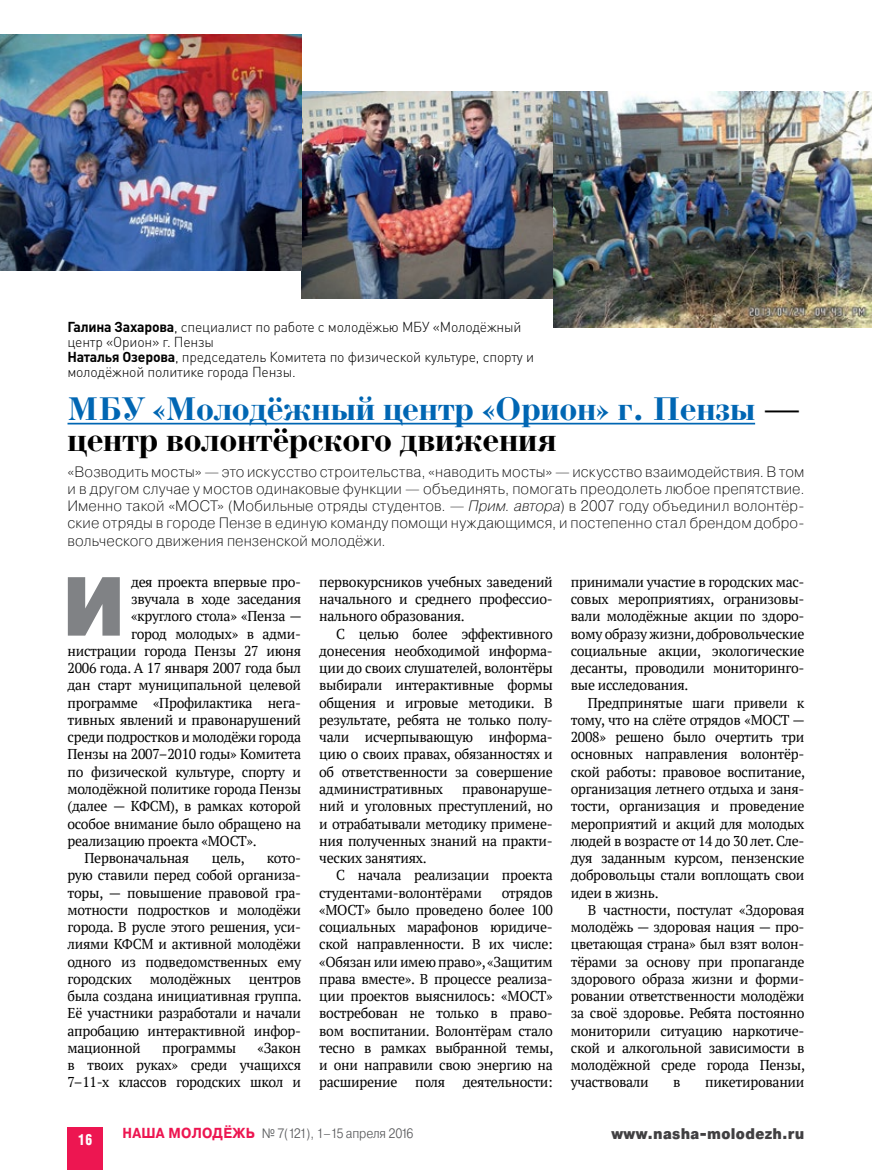
<style>
.page{position:relative;width:872px;height:1170px;background:#fff}
.page>*{position:absolute;margin:0;border:0;box-sizing:border-box;transform-origin:0 0}
.t1{font:900 83.4px "Pragmatica";color:#808285}
.t2{font:700 34.5px/31px "Bodoni C";color:#0066b3}
.t3{font:900 15.45px "Pragmatica";letter-spacing:.025em;color:#414042;scale:.9 1}
.t4{font:900 15.45px "Helios Cond";color:#fff;scale:.9 1}
.t5{font:200 15px/17.2px "Pragmatica";letter-spacing:.005em;color:#000;text-align:justify}
.t6{font:14.25px/17.2px "PT Serif";letter-spacing:-.02em;color:#000;text-align:justify}
.t7{font:300 14.25px/15px "DIN Pro";letter-spacing:-.015em;color:#000}
.t8{font:300 13.5px "Pragmatica";letter-spacing:-.015em;color:#58595b;scale:.9 1}
.s1{font-weight:700}
.s2{color:#000}
.s3{font-style:italic}
.s4{font-weight:700;font-size:14.55px;color:#ed1651}
</style>
<div class="page">
<div style="left:67px;top:1127px;width:36px;height:42px;background:#ed1651"></div>
<hr style="left:68px;top:423px;width:687px;height:1px;background:#0066b3">
<img style="left:302px;top:92px;width:251px;height:206px">
<img style="left:0;top:35px;width:302px;height:235px">
<img style="left:553px;top:92px;width:319px;height:236px">
<p class="t7" style="left:67px;top:319px;width:468px"><span class="s1">Галина Захарова</span>, специалист по работе с молодёжью МБУ «Молодёжный центр «Орион» г. Пензы<br><span class="s1">Наталья Озерова</span>, председатель Комитета по физической культуре, спорту и молодёжной политике города Пензы.</p>
<h2 class="t2" style="left:68px;top:394px;width:735px">МБУ «Молодёжный центр «Орион» г. Пензы <span class="s2">— центр волонтёрского движения</span></h2>
<p class="t5" style="left:68px;top:462px;width:738px">«Возводить мосты» — это искусство строительства, «наводить мосты» — искусство взаимодействия. В том и в другом случае у мостов одинаковые функции — объединять, помогать преодолеть любое препятствие.<br>Именно такой «МОСТ» (Мобильные отряды студентов. — <span class="s3">Прим. автора</span>) в 2007 году объединил волонтёр&shy;ские отряды в городе Пензе в единую команду помощи нуждающимся, и постепенно стал брендом добро&shy;вольческого движения пензенской молодёжи.</p>
<h1 class="t1" style="left:61px;top:553px;width:67px">И</h1>
<p class="t6" style="left:319px;top:573px;width:235px">первокурсников учебных заведений начального и среднего профессио&shy;нального образования.</p>
<p class="t6" style="left:319px;top:624px;width:235px;text-indent:17px">С целью более эффективного донесения необходимой информа&shy;ции до своих слушателей, волонтёры выбирали интерактивные формы общения и игровые методики. В результате, ребята не только полу&shy;чали исчерпывающую информа&shy;цию о своих правах, обязанностях и об ответственности за совершение административных</p>
<p class="t6" style="left:131px;top:573px;width:172px">дея проекта впервые про-</p>
<p class="t6" style="left:131px;top:590px;width:172px">звучала в ходе заседания</p>
<p class="t6" style="left:131px;top:607px;width:172px">«круглого стола» «Пенза —</p>
<p class="t6" style="left:131px;top:624px;width:172px">город молодых» в адми-</p>
<p class="t6" style="left:68px;top:642px;width:235px">нистрации города Пензы 27 июня</p>
<p class="t6" style="left:68px;top:659px;width:235px">2006 года. А 17 января 2007 года был</p>
<p class="t6" style="left:68px;top:676px;width:235px">дан старт муниципальной целевой</p>
<p class="t6" style="left:68px;top:693px;width:235px">программе «Профилактика нега-</p>
<p class="t6" style="left:68px;top:711px;width:235px">тивных явлений и правонарушений</p>
<p class="t6" style="left:68px;top:728px;width:235px">среди подростков и молодёжи города</p>
<p class="t6" style="left:68px;top:745px;width:235px">Пензы на 2007–2010 годы» Комитета</p>
<p class="t6" style="left:68px;top:762px;width:235px">по физической культуре, спорту и</p>
<p class="t6" style="left:68px;top:780px;width:235px">молодёжной политике города Пензы</p>
<p class="t6" style="left:68px;top:797px;width:235px">(далее — КФСМ), в рамках которой</p>
<p class="t6" style="left:68px;top:814px;width:235px">особое внимание было обращено на</p>
<p class="t6" style="left:68px;top:831px;width:191px">реализацию проекта «МОСТ».</p>
<p class="t6" style="left:85px;top:849px;width:106px">Первоначальная</p>
<p class="t6" style="left:212px;top:849px;width:34px">цель,</p>
<p class="t6" style="left:571px;top:573px;width:235px">принимали участие в городских мас&shy;совых мероприятиях, огранизовы&shy;вали молодёжные акции по здоро&shy;вому образу жизни, добровольческие социальные акции, экологические десанты, проводили мониторинго&shy;вые исследования.</p>
<p class="t6" style="left:571px;top:693px;width:236px;text-indent:17px">Предпринятые шаги привели к тому, что на слёте отрядов «МОСТ — 2008» решено было очертить три основных направления волонтёр&shy;ской работы: правовое воспитание, организация летнего отдыха и заня&shy;тости, организация и проведение мероприятий и акций для молодых людей в возрасте от 14 до 30 лет. Сле&shy;дуя заданным курсом, пензенские добровольцы стали воплощать свои идеи в жизнь.</p>
<p class="t6" style="left:571px;top:900px;width:236px;text-indent:17px">В частности, постулат «Здоровая молодёжь — здоровая нация — про&shy;цветающая страна» был взят волон&shy;тёрами за основу при пропаганде здорового образа жизни и форми&shy;ровании ответственности молодёжи за своё здоровье. Ребята постоянно мониторили ситуацию наркотиче&shy;ской и алкогольной зависимости в молодёжной среде города Пензы, участвовали</p>
<p class="t6" style="left:319px;top:780px;width:235px;text-indent:143px">правонаруше&shy;ний и уголовных преступлений, но и отрабатывали методику примене&shy;ния полученных знаний на практи&shy;ческих занятиях.</p>
<p class="t6" style="left:319px;top:866px;width:235px;text-indent:17px">С начала реализации проекта студентами-волонтёрами</p>
<p class="t6" style="left:68px;top:849px;width:236px;text-indent:199px">кото&shy;рую ставили перед собой организа&shy;торы, — повышение правовой гра&shy;мотности подростков и молодёжи города. В русле этого решения, уси&shy;лиями КФСМ и активной молодёжи одного из подведомственных ему городских молодёжных центров была создана инициативная группа.<br>Её участники разработали и начали апробацию интерактивной инфор&shy;мационной</p>
<p class="t6" style="left:319px;top:883px;width:236px;text-indent:183px">отрядов «МОСТ» было проведено более 100 социальных марафонов юридиче&shy;ской направленности. В их числе: «Обязан или имею право», «Защитим права вместе». В процессе реализа&shy;ции проектов выяснилось: «МОСТ» востребован не только в право&shy;вом воспитании. Волонтёрам стало тесно в рамках выбранной темы, и они направили свою энергию на расширение</p>
<p class="t6" style="left:68px;top:1038px;width:235px;text-indent:190px">«Закон в твоих руках» среди учащихся 7–11-х классов городских школ и</p>
<p class="t6" style="left:162px;top:1038px;width:75px">программы</p>
<p class="t6" style="left:673px;top:1073px;width:9px">в</p>
<p class="t6" style="left:705px;top:1073px;width:101px">пикетировании</p>
<p class="t6" style="left:415px;top:1073px;width:139px">поля деятельности:</p>
<p class="t4" style="left:78px;top:1130px;width:17px">16</p>
<p class="t8" style="left:123px;top:1124px;width:325px"><span class="s4">НАША МОЛОДЁЖЬ</span> № 7(121), 1–15 апреля 2016</p>
<p class="t3" style="left:611px;top:1124px;width:216px">www.nasha-molodezh.ru</p>
</div>
